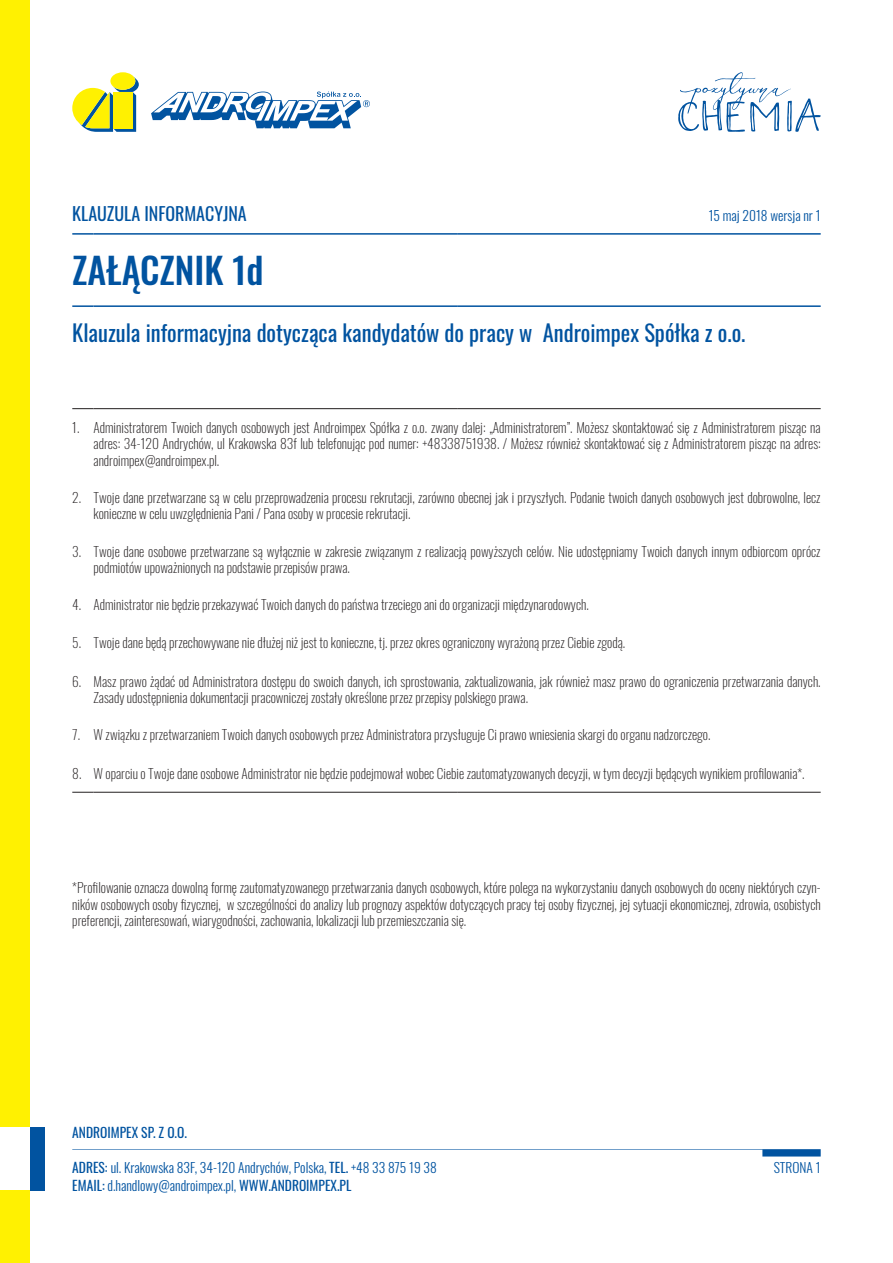
<style>
.page{position:relative;width:893px;height:1263px;background:#fff}
.page>*{position:absolute;margin:0;border:0;box-sizing:border-box;transform-origin:0 0}
.t1{font:500 36px "Oswald";color:#0153a0}
.t2{font:22.5px "Oswald";color:#0153a0}
.t3{font:18px "Oswald";color:#0153a0}
.t4{font:200 13.5px/16.2px "Oswald";color:#231f20}
.t5{font:300 13.5px/18px "Oswald";color:#0153a0}
.t6{font:13.5px "Oswald";color:#0153a0}
.s1{font-weight:400}
</style>
<div class="page">
<div style="left:30px;top:1127px;width:15px;height:64px;background:#0153a0"></div>
<div style="left:0;top:1191px;width:30px;height:72px;background:#fff101"></div>
<div style="left:0;top:0;width:30px;height:1127px;background:#fff101"></div>
<svg style="left:72px;top:1149px;width:749px;height:7px"></svg>
<svg style="left:678px;top:72px;width:143px;height:60px"></svg>
<svg style="left:110px;top:72px;width:25px;height:18px"></svg>
<svg style="left:72px;top:76px;width:67px;height:56px"></svg>
<svg style="left:151px;top:92px;width:219px;height:36px"></svg>
<hr style="left:72px;top:233px;width:22px;height:2px;background:#0153a0">
<hr style="left:94px;top:233px;width:363px;height:2px;background:#0153a0">
<hr style="left:457px;top:233px;width:364px;height:2px;background:#0153a0">
<hr style="left:72px;top:305px;width:22px;height:2px;background:#0153a0">
<hr style="left:94px;top:305px;width:363px;height:2px;background:#0153a0">
<hr style="left:457px;top:305px;width:364px;height:2px;background:#0153a0">
<hr style="left:94px;top:408px;width:363px;height:1px;background:#231f20">
<hr style="left:457px;top:408px;width:364px;height:1px;background:#231f20">
<hr style="left:94px;top:792px;width:363px;height:1px;background:#231f20">
<hr style="left:457px;top:792px;width:364px;height:1px;background:#231f20">
<svg style="left:72px;top:408px;width:22px;height:1px"></svg>
<svg style="left:72px;top:792px;width:22px;height:1px"></svg>
<h3 class="t3" style="left:72px;top:198px;width:176px">KLAUZULA INFORMACYJNA</h3>
<p class="t5" style="left:709px;top:205px;width:114px">15 maj 2018 wersja nr 1</p>
<h1 class="t1" style="left:72px;top:252px;width:193px">ZAŁĄCZNIK 1d</h1>
<h2 class="t2" style="left:72px;top:312px;width:675px">Klauzula informacyjna dotycząca kandydatów do pracy w Androimpex Spółka z o.o.</h2>
<p class="t4" style="left:94px;top:418px;width:729px;text-align:justify;text-indent:-21px">1. Administratorem Twoich danych osobowych jest Androimpex Spółka z o.o. zwany dalej: „Administratorem”. Możesz skontaktować się z Administratorem pisząc na adres: 34-120 Andrychów, ul Krakowska 83f lub telefonując pod numer: +48338751938. / Możesz również skontaktować się z Administratorem pisząc na adres: androimpex@androimpex.pl.</p>
<p class="t4" style="left:94px;top:488px;width:729px;text-indent:-21px">2. Twoje dane przetwarzane są w celu przeprowadzenia procesu rekrutacji, zarówno obecnej jak i przyszłych. Podanie twoich danych osobowych jest dobrowolne, lecz konieczne w celu uwzględnienia Pani / Pana osoby w procesie rekrutacji.</p>
<p class="t4" style="left:94px;top:541px;width:729px;text-indent:-21px">3. Twoje dane osobowe przetwarzane są wyłącznie w zakresie związanym z realizacją powyższych celów. Nie udostępniamy Twoich danych innym odbiorcom oprócz podmiotów upoważnionych na podstawie przepisów prawa.</p>
<p class="t4" style="left:72px;top:595px;width:518px">4. Administrator nie będzie przekazywać Twoich danych do państwa trzeciego ani do organizacji międzynarodowych.</p>
<p class="t4" style="left:72px;top:633px;width:554px">5. Twoje dane będą przechowywane nie dłużej niż jest to konieczne, tj. przez okres ograniczony wyrażoną przez Ciebie zgodą.</p>
<p class="t4" style="left:94px;top:671px;width:729px;text-indent:-21px">6. Masz prawo żądać od Administratora dostępu do swoich danych, ich sprostowania, zaktualizowania, jak również masz prawo do ograniczenia przetwarzania danych.<br>Zasady udostępnienia dokumentacji pracowniczej zostały określone przez przepisy polskiego prawa.</p>
<p class="t4" style="left:72px;top:725px;width:640px">7. W związku z przetwarzaniem Twoich danych osobowych przez Administratora przysługuje Ci prawo wniesienia skargi do organu nadzorczego.</p>
<p class="t4" style="left:72px;top:763px;width:734px">8. W oparciu o Twoje dane osobowe Administrator nie będzie podejmował wobec Ciebie zautomatyzowanych decyzji, w tym decyzji będących wynikiem profilowania*.</p>
<p class="t4" style="left:72px;top:878px;width:750px;text-align:justify">*Profilowanie oznacza dowolną formę zautomatyzowanego przetwarzania danych osobowych, które polega na wykorzystaniu danych osobowych do oceny niektórych czyn&shy;ników osobowych osoby fizycznej, w szczególności do analizy lub prognozy aspektów dotyczących pracy tej osoby fizycznej, jej sytuacji ekonomicznej, zdrowia, osobistych preferencji, zainteresowań, wiarygodności, zachowania, lokalizacji lub przemieszczania się.</p>
<p class="t6" style="left:72px;top:1120px;width:116px">ANDROIMPEX SP. Z O.O.</p>
<p class="t5" style="left:72px;top:1157px;width:366px"><span class="s1">ADRES:</span> ul. Krakowska 83F, 34-120 Andrychów, Polska, <span class="s1">TEL.</span> +48 33 875 19 38<br><span class="s1">EMAIL:</span> d.handlowy@androimpex.pl, <span class="s1">WWW.ANDROIMPEX.PL</span></p>
<p class="t5" style="left:774px;top:1157px;width:48px">STRONA 1</p>
</div>
